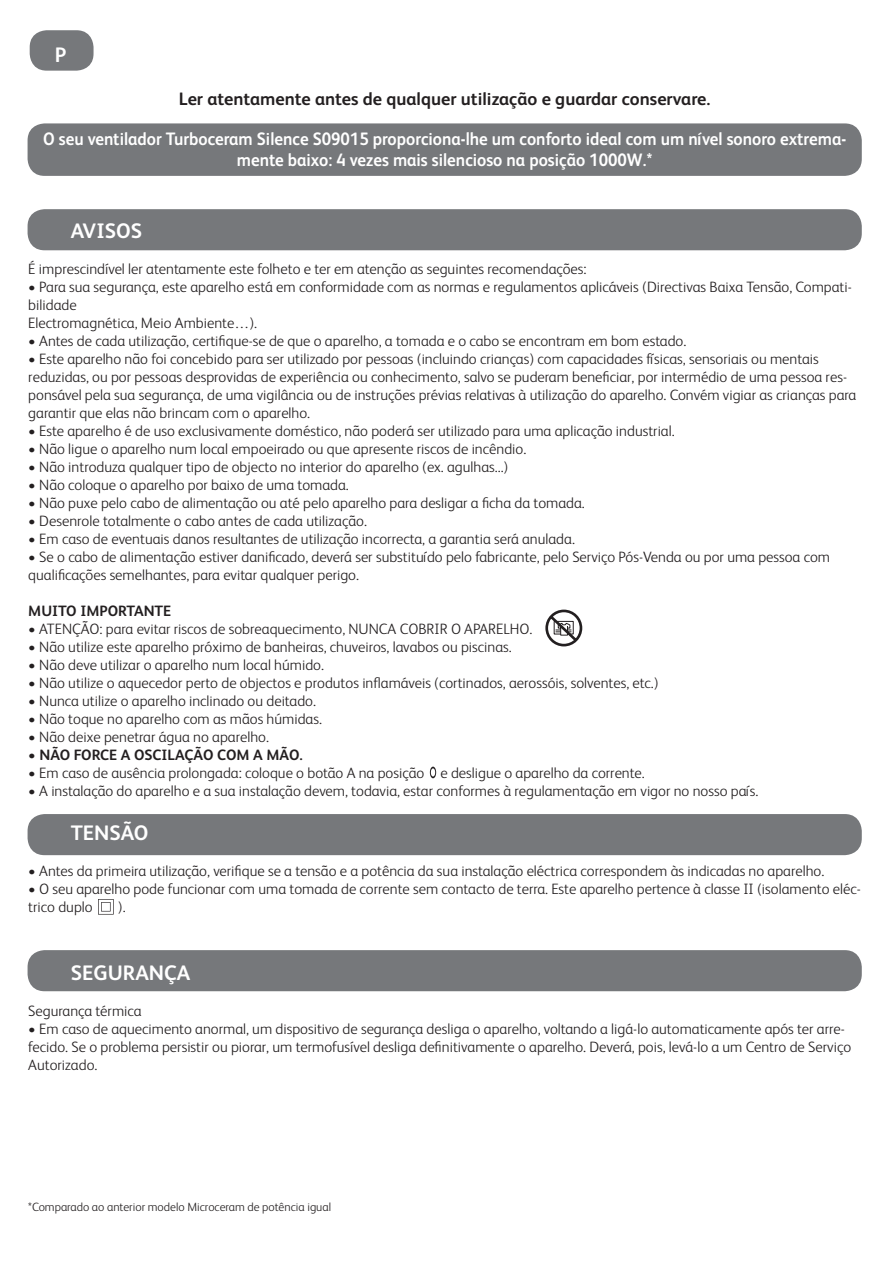
<style>
.page{position:relative;width:891px;height:1262px;background:#fff}
.page>*{position:absolute;margin:0;border:0;box-sizing:border-box;transform-origin:0 0}
.t1{font:700 21px "FS Albert";color:#fff}
.t2{font:700 18px/21.6px "FS Albert";color:#fff;text-align:center;scale:.93 1}
.t3{font:700 18px "FS Albert";color:#231f20}
.t4{font:300 15px/18px "FS Albert";color:#231f20}
.t5{font:700 15px "FS Albert";color:#231f20}
.t6{font:300 12px "FS Albert";color:#231f20}
</style>
<div class="page">
<div style="left:28px;top:123px;width:833px;height:53px;background:#76787b;border-radius:17px"></div>
<div style="left:28px;top:209px;width:833px;height:41px;background:#76787b;border-radius:17px"></div>
<div style="left:30px;top:30px;width:63px;height:41px;background:#76787b;border-radius:17px"></div>
<div style="left:28px;top:950px;width:833px;height:41px;background:#76787b;border-radius:17px"></div>
<div style="left:28px;top:814px;width:833px;height:41px;background:#76787b;border-radius:17px"></div>
<svg style="left:545px;top:610px;width:37px;height:36px"></svg>
<svg style="left:98px;top:899px;width:16px;height:16px"></svg>
<svg style="left:429px;top:767px;width:7px;height:11px"></svg>
<h1 class="t1" style="left:55px;top:43px;width:13px">P</h1>
<p class="t3" style="left:179px;top:89px;width:533px">Ler atentamente antes de qualquer utilização e guardar conservare.</p>
<p class="t2" style="left:43px;top:128px;width:864px">O seu ventilador Turboceram Silence S09015 proporciona-lhe um conforto ideal com um nível sonoro extrema&shy;mente baixo: 4 vezes mais silencioso na posição 1000W.*</p>
<h1 class="t1" style="left:71px;top:219px;width:73px">AVISOS</h1>
<p class="t4" style="left:28px;top:260px;width:559px">É imprescindível ler atentamente este folheto e ter em atenção as seguintes recomendações:</p>
<p class="t4" style="left:28px;top:278px;width:824px">• Para sua segurança, este aparelho está em conformidade com as normas e regulamentos aplicáveis (Directivas Baixa Tensão, Compati&shy;bilidade<br>Electromagnética, Meio Ambiente…).</p>
<p class="t4" style="left:28px;top:332px;width:659px">• Antes de cada utilização, certifique-se de que o aparelho, a tomada e o cabo se encontram em bom estado.</p>
<p class="t4" style="left:28px;top:350px;width:829px">• Este aparelho não foi concebido para ser utilizado por pessoas (incluindo crianças) com capacidades físicas, sensoriais ou mentais reduzidas, ou por pessoas desprovidas de experiência ou conhecimento, salvo se puderam beneficiar, por intermédio de uma pessoa res&shy;ponsável pela sua segurança, de uma vigilância ou de instruções prévias relativas à utilização do aparelho. Convém vigiar as crianças para garantir que elas não brincam com o aparelho.</p>
<p class="t4" style="left:28px;top:422px;width:647px">• Este aparelho é de uso exclusivamente doméstico, não poderá ser utilizado para uma aplicação industrial.</p>
<p class="t4" style="left:28px;top:440px;width:499px">• Não ligue o aparelho num local empoeirado ou que apresente riscos de incêndio.</p>
<p class="t4" style="left:28px;top:458px;width:481px">• Não introduza qualquer tipo de objecto no interior do aparelho (ex. agulhas...)</p>
<p class="t4" style="left:28px;top:476px;width:322px">• Não coloque o aparelho por baixo de uma tomada.</p>
<p class="t4" style="left:28px;top:494px;width:558px">• Não puxe pelo cabo de alimentação ou até pelo aparelho para desligar a ficha da tomada.</p>
<p class="t4" style="left:28px;top:512px;width:340px">• Desenrole totalmente o cabo antes de cada utilização.</p>
<p class="t4" style="left:28px;top:530px;width:548px">• Em caso de eventuais danos resultantes de utilização incorrecta, a garantia será anulada.</p>
<p class="t4" style="left:28px;top:548px;width:803px">• Se o cabo de alimentação estiver danificado, deverá ser substituído pelo fabricante, pelo Serviço Pós-Venda ou por uma pessoa com qualificações semelhantes, para evitar qualquer perigo.</p>
<p class="t5" style="left:28px;top:603px;width:144px">MUITO IMPORTANTE</p>
<p class="t4" style="left:28px;top:620px;width:505px">• ATENÇÃO: para evitar riscos de sobreaquecimento, NUNCA COBRIR O APARELHO.</p>
<p class="t4" style="left:28px;top:638px;width:484px">• Não utilize este aparelho próximo de banheiras, chuveiros, lavabos ou piscinas.</p>
<p class="t4" style="left:28px;top:656px;width:297px">• Não deve utilizar o aparelho num local húmido.</p>
<p class="t4" style="left:28px;top:674px;width:631px">• Não utilize o aquecedor perto de objectos e produtos inflamáveis (cortinados, aerossóis, solventes, etc.)</p>
<p class="t4" style="left:28px;top:692px;width:289px">• Nunca utilize o aparelho inclinado ou deitado.</p>
<p class="t4" style="left:28px;top:710px;width:295px">• Não toque no aparelho com as mãos húmidas.</p>
<p class="t4" style="left:28px;top:728px;width:242px">• Não deixe penetrar água no aparelho.</p>
<p class="t5" style="left:28px;top:747px;width:276px">• NÃO FORCE A OSCILAÇÃO COM A MÃO.</p>
<p class="t4" style="left:28px;top:764px;width:617px">• Em caso de ausência prolongada: coloque o botão A na posição e desligue o aparelho da corrente.</p>
<p class="t4" style="left:28px;top:782px;width:731px">• A instalação do aparelho e a sua instalação devem, todavia, estar conformes à regulamentação em vigor no nosso país.</p>
<h1 class="t1" style="left:71px;top:820px;width:79px">TENSÃO</h1>
<p class="t4" style="left:28px;top:861px;width:797px">• Antes da primeira utilização, verifique se a tensão e a potência da sua instalação eléctrica correspondem às indicadas no aparelho.</p>
<p class="t4" style="left:28px;top:879px;width:833px">• O seu aparelho pode funcionar com uma tomada de corrente sem contacto de terra. Este aparelho pertence à classe II (isolamento eléc&shy;trico duplo</p>
<p class="t4" style="left:118px;top:897px;width:9px">).</p>
<h1 class="t1" style="left:71px;top:961px;width:121px">SEGURANÇA</h1>
<p class="t4" style="left:28px;top:1002px;width:115px">Segurança térmica</p>
<p class="t4" style="left:28px;top:1020px;width:824px">• Em caso de aquecimento anormal, um dispositivo de segurança desliga o aparelho, voltando a ligá-lo automaticamente após ter arre&shy;fecido. Se o problema persistir ou piorar, um termofusível desliga definitivamente o aparelho. Deverá, pois, levá-lo a um Centro de Serviço<br>Autorizado.</p>
<p class="t6" style="left:28px;top:1199px;width:304px">*Comparado ao anterior modelo Microceram de potência igual</p>
</div>
